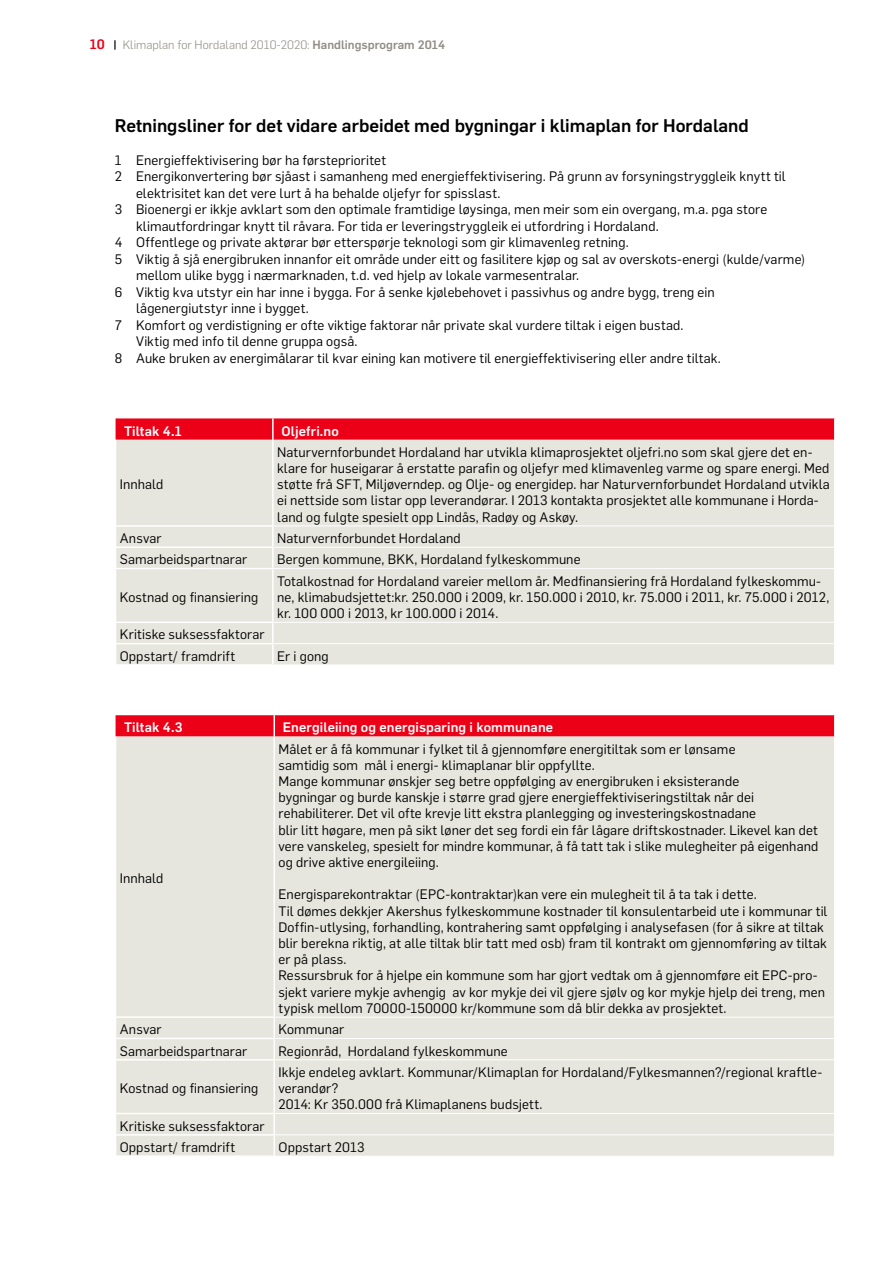
<style>
.page{position:relative;width:893px;height:1263px;background:#fff}
.page>*{position:absolute;margin:0;border:0;box-sizing:border-box;transform-origin:0 0}
.t1{font:500 18px "Flama";color:#000}
.t2{font:13.5px/16.2px "Flama";letter-spacing:.01em;color:#000}
.t3{font:500 13.5px "Flama";letter-spacing:.01em;color:#fff}
.t4{font:300 12px "Flama";color:#918c85}
.s1{font-weight:500;font-size:13.5px;color:#eb0017}
.s2{font-weight:500;color:#000}
.s3{font-weight:500}
</style>
<div class="page">
<svg style="left:116px;top:418px;width:718px;height:22px;background:#eb091f"></svg>
<div style="left:116px;top:440px;width:718px;height:225px;background:#e6e6de"></div>
<hr style="left:272px;top:418px;width:2px;height:22px;background:#fff">
<hr style="left:272px;top:440px;width:2px;height:85px;background:#fff">
<hr style="left:115px;top:525px;width:159px;height:2px;background:#fff">
<svg style="left:272px;top:527px;width:2px;height:19px"></svg>
<hr style="left:115px;top:546px;width:159px;height:2px;background:#fff">
<hr style="left:272px;top:548px;width:2px;height:20px;background:#fff">
<hr style="left:115px;top:568px;width:159px;height:1px;background:#fff">
<hr style="left:272px;top:569px;width:2px;height:52px;background:#fff">
<hr style="left:115px;top:621px;width:159px;height:2px;background:#fff">
<hr style="left:272px;top:623px;width:2px;height:20px;background:#fff">
<hr style="left:115px;top:643px;width:159px;height:1px;background:#fff">
<hr style="left:272px;top:644px;width:2px;height:20px;background:#fff">
<hr style="left:115px;top:664px;width:159px;height:2px;background:#fff">
<hr style="left:274px;top:525px;width:560px;height:1px;background:#fff">
<hr style="left:274px;top:547px;width:560px;height:1px;background:#fff">
<hr style="left:274px;top:568px;width:560px;height:1px;background:#fff">
<hr style="left:274px;top:622px;width:560px;height:1px;background:#fff">
<hr style="left:274px;top:643px;width:560px;height:1px;background:#fff">
<div style="left:116px;top:736px;width:718px;height:420px;background:#e6e6de"></div>
<div style="left:116px;top:715px;width:718px;height:21px;background:#eb0017"></div>
<hr style="left:274px;top:736px;width:1px;height:280px;background:#fff">
<hr style="left:115px;top:1016px;width:160px;height:2px;background:#fff">
<hr style="left:115px;top:1038px;width:160px;height:1px;background:#fff">
<svg style="left:274px;top:1018px;width:1px;height:41px"></svg>
<hr style="left:115px;top:1059px;width:160px;height:1px;background:#fff">
<hr style="left:274px;top:1060px;width:1px;height:53px;background:#fff">
<hr style="left:115px;top:1113px;width:160px;height:1px;background:#fff">
<hr style="left:115px;top:1134px;width:160px;height:1px;background:#fff">
<svg style="left:274px;top:1114px;width:1px;height:41px"></svg>
<hr style="left:115px;top:1155px;width:160px;height:2px;background:#fff">
<hr style="left:275px;top:1017px;width:559px;height:1px;background:#fff">
<hr style="left:275px;top:1038px;width:559px;height:1px;background:#fff">
<hr style="left:275px;top:1059px;width:559px;height:1px;background:#fff">
<hr style="left:275px;top:1113px;width:559px;height:1px;background:#fff">
<hr style="left:275px;top:1134px;width:559px;height:1px;background:#fff">
<p class="t4" style="left:90px;top:36px;width:357px"><span class="s1">10</span> <span class="s2">|</span> Klimaplan for Hordaland 2010-2020: <span class="s3">Handlingsprogram 2014</span></p>
<h1 class="t1" style="left:115px;top:113px;width:636px">Retningsliner for det vidare arbeidet med bygningar i klimaplan for Hordaland</h1>
<p class="t2" style="left:115px;top:151px;width:273px">1 Energieffektivisering bør ha førsteprioritet</p>
<p class="t2" style="left:115px;top:168px;width:672px">2 Energikonvertering bør sjåast i samanheng med energieffektivisering. På grunn av forsyningstryggleik knytt til</p>
<p class="t2" style="left:136px;top:184px;width:366px">elektrisitet kan det vere lurt å ha behalde oljefyr for spisslast.</p>
<p class="t2" style="left:115px;top:201px;width:654px">3 Bioenergi er ikkje avklart som den optimale framtidige løysinga, men meir som ein overgang, m.a. pga store</p>
<p class="t2" style="left:136px;top:217px;width:524px">klimautfordringar knytt til råvara. For tida er leveringstryggleik ei utfordring i Hordaland.</p>
<p class="t2" style="left:115px;top:234px;width:515px">4 Offentlege og private aktørar bør etterspørje teknologi som gir klimavenleg retning.</p>
<p class="t2" style="left:115px;top:250px;width:692px">5 Viktig å sjå energibruken innanfor eit område under eitt og fasilitere kjøp og sal av overskots-energi (kulde/varme)</p>
<p class="t2" style="left:136px;top:267px;width:445px">mellom ulike bygg i nærmarknaden, t.d. ved hjelp av lokale varmesentralar.</p>
<p class="t2" style="left:115px;top:283px;width:601px">6 Viktig kva utstyr ein har inne i bygga. For å senke kjølebehovet i passivhus og andre bygg, treng ein</p>
<p class="t2" style="left:136px;top:300px;width:174px">lågenergiutstyr inne i bygget.</p>
<p class="t2" style="left:115px;top:316px;width:570px">7 Komfort og verdistigning er ofte viktige faktorar når private skal vurdere tiltak i eigen bustad.</p>
<p class="t2" style="left:136px;top:333px;width:223px">Viktig med info til denne gruppa også.</p>
<p class="t2" style="left:115px;top:349px;width:607px">8 Auke bruken av energimålarar til kvar eining kan motivere til energieffektivisering eller andre tiltak.</p>
<p class="t3" style="left:124px;top:421px;width:59px">Tiltak 4.1</p>
<p class="t3" style="left:281px;top:421px;width:59px">Oljefri.no</p>
<p class="t2" style="left:120px;top:475px;width:45px">Innhald</p>
<p class="t2" style="left:277px;top:443px;width:554px">Naturvernforbundet Hordaland har utvikla klimaprosjektet oljefri.no som skal gjere det en&shy;klare for huseigarar å erstatte parafin og oljefyr med klimavenleg varme og spare energi. Med støtte frå SFT, Miljøverndep. og Olje- og energidep. har Naturvernforbundet Hordaland utvikla ei nettside som listar opp leverandørar. I 2013 kontakta prosjektet alle kommunane i Horda&shy;land og fulgte spesielt opp Lindås, Radøy og Askøy.</p>
<p class="t2" style="left:120px;top:529px;width:43px">Ansvar</p>
<p class="t2" style="left:277px;top:529px;width:185px">Naturvernforbundet Hordaland</p>
<p class="t2" style="left:120px;top:551px;width:129px">Samarbeidspartnarar</p>
<p class="t2" style="left:277px;top:551px;width:305px">Bergen kommune, BKK, Hordaland fylkeskommune</p>
<p class="t2" style="left:120px;top:588px;width:140px">Kostnad og finansiering</p>
<p class="t2" style="left:277px;top:572px;width:554px">Totalkostnad for Hordaland vareier mellom år. Medfinansiering frå Hordaland fylkeskommu&shy;ne, klimabudsjettet:kr. 250.000 i 2009, kr. 150.000 i 2010, kr. 75.000 i 2011, kr. 75.000 i 2012, kr. 100 000 i 2013, kr 100.000 i 2014.</p>
<p class="t2" style="left:120px;top:623px;width:146px;line-height:21.3px">Kritiske suksessfaktorar<br>Oppstart/ framdrift</p>
<p class="t2" style="left:277px;top:647px;width:53px">Er i gong</p>
<p class="t3" style="left:124px;top:718px;width:60px">Tiltak 4.3</p>
<p class="t3" style="left:283px;top:718px;width:272px">Energileiing og energisparing i kommunane</p>
<p class="t2" style="left:120px;top:869px;width:45px">Innhald</p>
<p class="t2" style="left:279px;top:740px;width:541px">Målet er å få kommunar i fylket til å gjennomføre energitiltak som er lønsame<br>samtidig som mål i energi- klimaplanar blir oppfyllte.<br>Mange kommunar ønskjer seg betre oppfølging av energibruken i eksisterande<br>bygningar og burde kanskje i større grad gjere energieffektiviseringstiltak når dei rehabiliterer. Det vil ofte krevje litt ekstra planlegging og investeringskostnadane<br>blir litt høgare, men på sikt løner det seg fordi ein får lågare driftskostnader. Likevel kan det vere vanskeleg, spesielt for mindre kommunar, å få tatt tak i slike mulegheiter på eigenhand og drive aktive energileiing.</p>
<p class="t2" style="left:279px;top:886px;width:551px">Energisparekontraktar (EPC-kontraktar)kan vere ein mulegheit til å ta tak i dette.<br>Til dømes dekkjer Akershus fylkeskommune kostnader til konsulentarbeid ute i kommunar til Doffin-utlysing, forhandling, kontrahering samt oppfølging i analysefasen (for å sikre at tiltak blir berekna riktig, at alle tiltak blir tatt med osb) fram til kontrakt om gjennomføring av tiltak er på plass.<br>Ressursbruk for å hjelpe ein kommune som har gjort vedtak om å gjennomføre eit EPC-pro&shy;sjekt variere mykje avhengig av kor mykje dei vil gjere sjølv og kor mykje hjelp dei treng, men typisk mellom 70000-150000 kr/kommune som då blir dekka av prosjektet.</p>
<p class="t2" style="left:120px;top:1020px;width:43px">Ansvar</p>
<p class="t2" style="left:279px;top:1020px;width:67px">Kommunar</p>
<p class="t2" style="left:120px;top:1042px;width:129px">Samarbeidspartnarar</p>
<p class="t2" style="left:279px;top:1042px;width:231px">Regionråd, Hordaland fylkeskommune</p>
<p class="t2" style="left:120px;top:1079px;width:140px">Kostnad og finansiering</p>
<p class="t2" style="left:279px;top:1063px;width:545px">Ikkje endeleg avklart. Kommunar/Klimaplan for Hordaland/Fylkesmannen?/regional kraftle&shy;verandør?<br>2014: Kr 350.000 frå Klimaplanens budsjett.</p>
<p class="t2" style="left:120px;top:1114px;width:146px;line-height:21.3px">Kritiske suksessfaktorar<br>Oppstart/ framdrift</p>
<p class="t2" style="left:279px;top:1138px;width:88px">Oppstart 2013</p>
</div>
